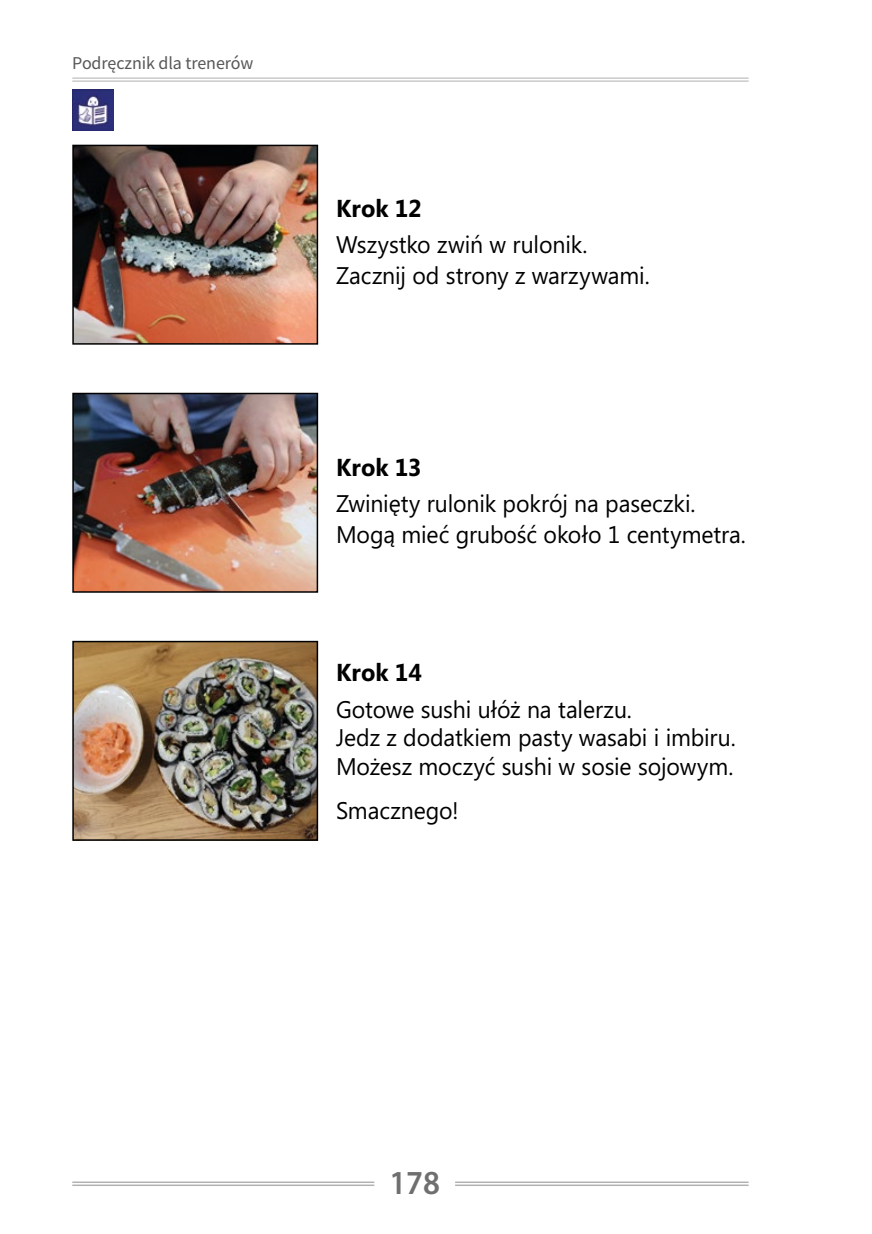
<style>
.page{position:relative;width:872px;height:1234px;background:#fff}
.page>*{position:absolute;margin:0;border:0;box-sizing:border-box;transform-origin:0 0}
.t1{font:33.75px "Myriad Variable Concept";color:#706f6f;scale:.93 1}
.t2{font:700 24.45px "Microsoft Phags Pa";color:#000;scale:.96 1}
.t3{font:24px/31.2px "Microsoft Phags Pa";letter-spacing:-.005em;color:#000;scale:.96 1}
.t4{font:18px "Source Sans Variable";letter-spacing:-.005em;color:#575756}
</style>
<div class="page">
<hr style="left:72px;top:77px;width:676px;height:2px;background:#cacaca">
<hr style="left:72px;top:80px;width:676px;height:2px;background:#cacaca">
<hr style="left:72px;top:1181px;width:302px;height:1px;background:#b3b2b2">
<hr style="left:72px;top:1184px;width:302px;height:1px;background:#b3b2b2">
<hr style="left:455px;top:1181px;width:293px;height:1px;background:#b3b2b2">
<hr style="left:455px;top:1184px;width:293px;height:1px;background:#b3b2b2">
<img style="left:75px;top:643px;width:240px;height:194px">
<div style="left:72px;top:640px;width:246px;height:200px;border:2px solid #000"></div>
<img style="left:72px;top:89px;width:42px;height:42px">
<img style="left:75px;top:395px;width:240px;height:194px">
<div style="left:72px;top:392px;width:246px;height:200px;border:2px solid #000"></div>
<img style="left:75px;top:148px;width:240px;height:193px">
<div style="left:72px;top:145px;width:246px;height:199px;border:2px solid #000"></div>
<p class="t4" style="left:72px;top:52px;width:183px">Podręcznik dla trenerów</p>
<p class="t2" style="left:336px;top:191px;width:91px">Krok 12</p>
<p class="t3" style="left:336px;top:228px;width:328px">Wszystko zwiń w rulonik.<br>Zacznij od strony z warzywami.</p>
<p class="t2" style="left:336px;top:450px;width:90px">Krok 13</p>
<p class="t3" style="left:336px;top:486px;width:428px">Zwinięty rulonik pokrój na paseczki.<br>Mogą mieć grubość około 1 centymetra.</p>
<p class="t2" style="left:336px;top:654px;width:91px">Krok 14</p>
<p class="t3" style="left:336px;top:693px;width:418px;line-height:28.5px">Gotowe sushi ułóż na talerzu.<br>Jedz z dodatkiem pasty wasabi i imbiru.<br>Możesz moczyć sushi w sosie sojowym.</p>
<p class="t3" style="left:336px;top:793px;width:129px">Smacznego!</p>
<h1 class="t1" style="left:389px;top:1162px;width:56px">178</h1>
</div>
